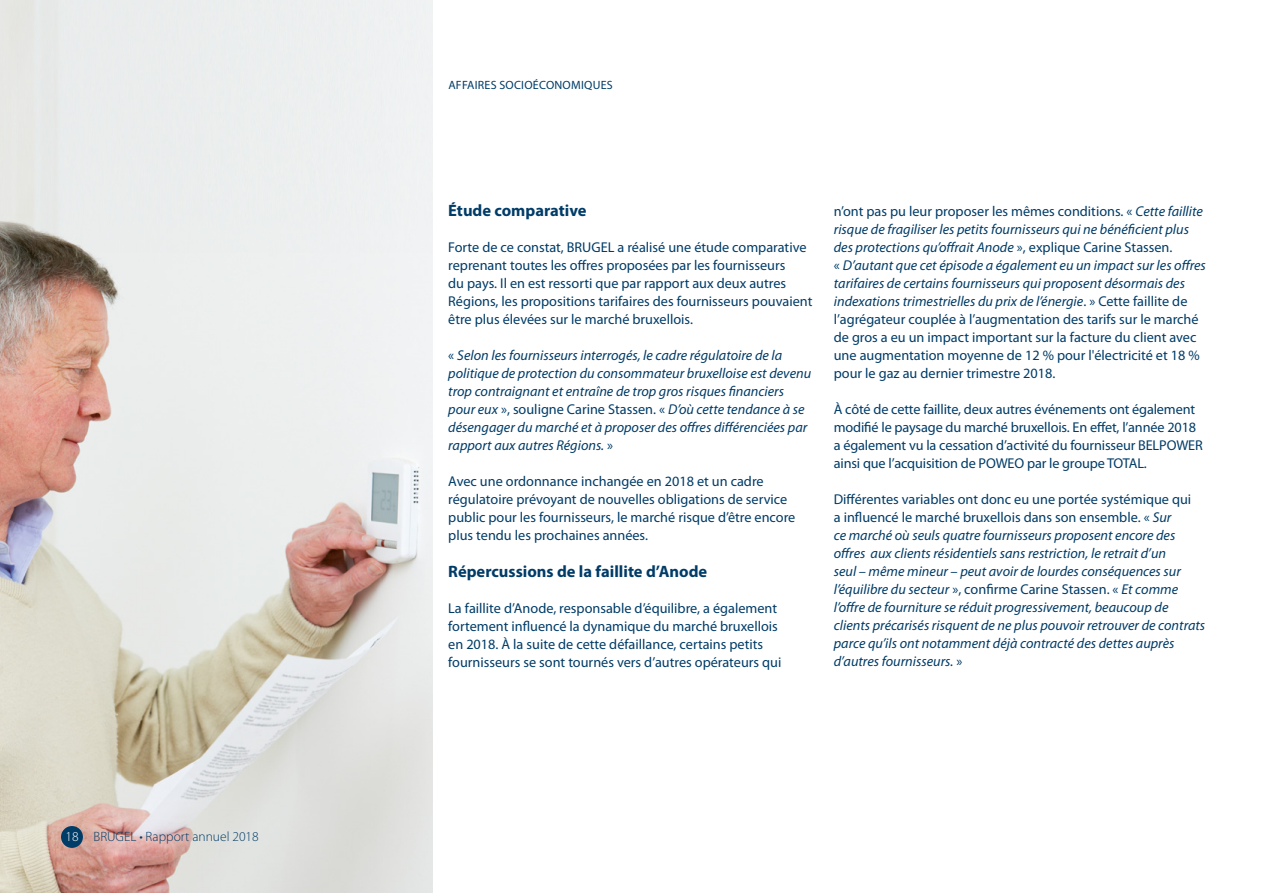
<style>
.page{position:relative;width:1263px;height:893px;background:#fff}
.page>*{position:absolute;margin:0;border:0;box-sizing:border-box;transform-origin:0 0}
.t1{font:700 16.5px "Myriad Pro";color:#003c68}
.t2{font:14.25px/18px "Myriad Pro";color:#003c68}
.t3{font:italic 14.25px/18px "Myriad Pro";color:#003c68}
.t4{font:300 13.5px "Myriad Pro";color:#003c68}
.t5{font:12px "Myriad Pro";letter-spacing:.02em;color:#003c68}
.s1{color:#fff}
.s2{font-style:normal}
.s3{font-style:italic}
</style>
<div class="page">
<img style="left:0;top:252px;width:432px;height:641px">
<img style="left:0;top:0;width:432px;height:252px">
<div style="left:61px;top:826px;width:22px;height:22px;background:#003c68;border-radius:50%"></div>
<p class="t4" style="left:66px;top:829px;width:195px"><span class="s1">18</span> BRUGEL • Rapport annuel 2018</p>
<p class="t5" style="left:448px;top:79px;width:166px">AFFAIRES SOCIOÉCONOMIQUES</p>
<p class="t1" style="left:448px;top:202px;width:140px">Étude comparative</p>
<p class="t2" style="left:448px;top:239px;width:366px">Forte de ce constat, BRUGEL a réalisé une étude comparative reprenant toutes les offres proposées par les fournisseurs<br>du pays. Il en est ressorti que par rapport aux deux autres Régions, les propositions tarifaires des fournisseurs pouvaient être plus élevées sur le marché bruxellois.</p>
<p class="t3" style="left:448px;top:347px;width:364px"><span class="s2">«</span> Selon les fournisseurs interrogés, le cadre régulatoire de la politique de protection du consommateur bruxelloise est devenu trop contraignant et entraîne de trop gros risques financiers pour eux <span class="s2">», souligne Carine Stassen. «</span> D’où cette tendance à se désengager du marché et à proposer des offres différenciées par rapport aux autres Régions. <span class="s2">»</span></p>
<p class="t2" style="left:448px;top:473px;width:349px">Avec une ordonnance inchangée en 2018 et un cadre régulatoire prévoyant de nouvelles obligations de service public pour les fournisseurs, le marché risque d’être encore plus tendu les prochaines années.</p>
<p class="t1" style="left:448px;top:562px;width:260px">Répercussions de la faillite d’Anode</p>
<p class="t2" style="left:448px;top:599px;width:335px">La faillite d’Anode, responsable d’équilibre, a également fortement influencé la dynamique du marché bruxellois en 2018. À la suite de cette défaillance, certains petits fournisseurs se sont tournés vers d’autres opérateurs qui</p>
<p class="t2" style="left:834px;top:202px;width:374px">n’ont pas pu leur proposer les mêmes conditions. « <span class="s3">Cette faillite risque de fragiliser les petits fournisseurs qui ne bénéficient plus des protections qu’offrait Anode</span> », explique Carine Stassen.<br>« <span class="s3">D’autant que cet épisode a également eu un impact sur les offres tarifaires de certains fournisseurs qui proposent désormais des indexations trimestrielles du prix de l’énergie</span>. » Cette faillite de l’agrégateur couplée à l’augmentation des tarifs sur le marché de gros a eu un impact important sur la facture du client avec une augmentation moyenne de 12 % pour l'électricité et 18 % pour le gaz au dernier trimestre 2018.</p>
<p class="t2" style="left:834px;top:400px;width:370px">À côté de cette faillite, deux autres événements ont également modifié le paysage du marché bruxellois. En effet, l’année 2018 a également vu la cessation d’activité du fournisseur BELPOWER ainsi que l’acquisition de POWEO par le groupe TOTAL.</p>
<p class="t3" style="left:834px;top:490px;width:373px"><span class="s2">Différentes variables ont donc eu une portée systémique qui<br>a influencé le marché bruxellois dans son ensemble. «</span> Sur<br>ce marché où seuls quatre fournisseurs proposent encore des offres aux clients résidentiels sans restriction, le retrait d’un<br>seul – même mineur – peut avoir de lourdes conséquences sur l’équilibre du secteur <span class="s2">», confirme Carine Stassen. «</span> Et comme l’offre de fourniture se réduit progressivement, beaucoup de clients précarisés risquent de ne plus pouvoir retrouver de contrats parce qu’ils ont notamment déjà contracté des dettes auprès d’autres fournisseurs. <span class="s2">»</span></p>
</div>
